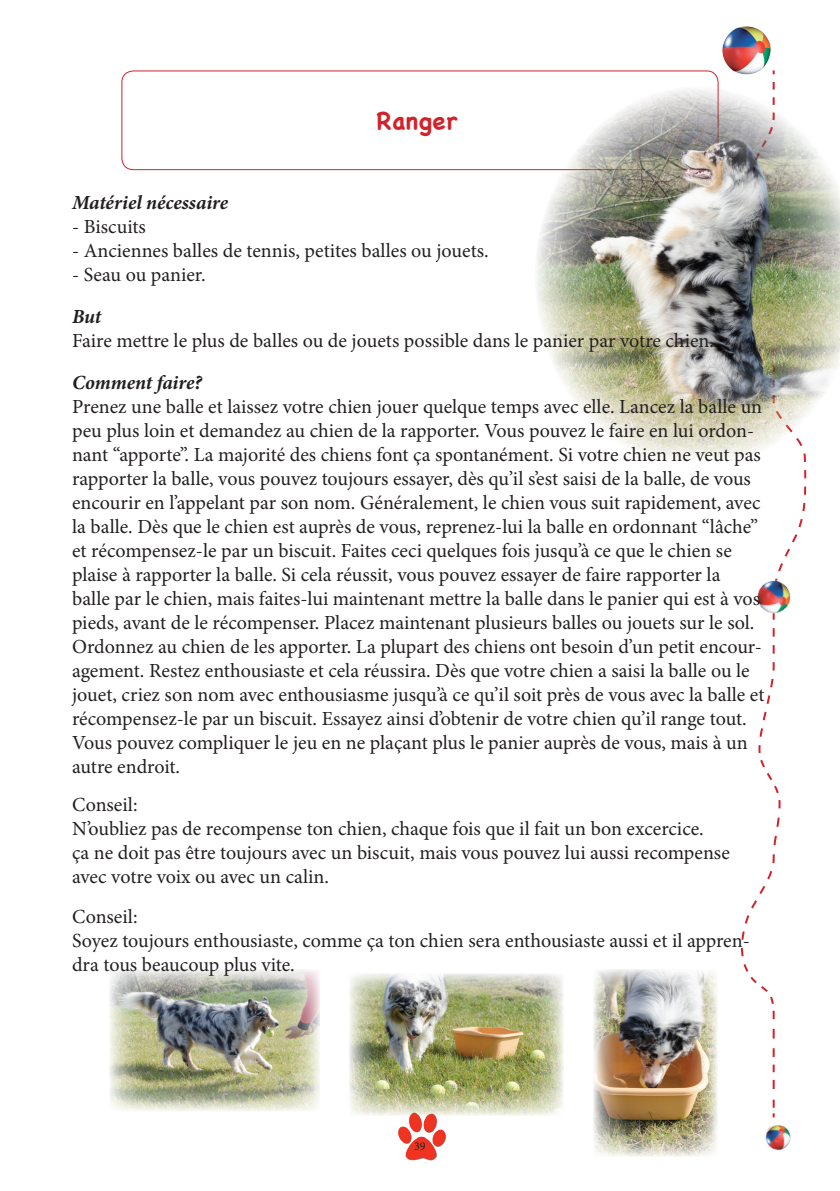
<style>
.page{position:relative;width:840px;height:1191px;background:#fff}
.page>*{position:absolute;margin:0;border:0;box-sizing:border-box;transform-origin:0 0}
.t1{font:700 24px "Chalkboard";letter-spacing:.015em;color:#d1232a}
.t2{font:20px/24px "Minion Pro";color:#231f20}
.t3{font:italic 700 20px "Minion Pro";letter-spacing:-.005em;color:#231f20}
.t4{font:12px "Minion Pro";color:#231f20}
</style>
<div class="page">
<svg style="left:741px;top:70px;width:65px;height:1047px"></svg>
<img style="left:722px;top:26px;width:51px;height:52px">
<div style="left:121px;top:70px;width:597px;height:100px;border:1px solid #d1232a;border-radius:11px"></div>
<img style="left:381px;top:1115px;width:76px;height:46px">
<img style="left:747px;top:573px;width:51px;height:51px">
<img style="left:765px;top:1117px;width:26px;height:34px">
<img style="left:110px;top:969px;width:209px;height:142px">
<img style="left:593px;top:969px;width:124px;height:187px">
<img style="left:349px;top:974px;width:214px;height:141px">
<img style="left:534px;top:86px;width:305px;height:375px">
<p class="t1" style="left:376px;top:107px;width:82px">Ranger</p>
<p class="t3" style="left:72px;top:188px;width:157px">Matériel nécessaire</p>
<p class="t2" style="left:72px;top:215px;width:75px">- Biscuits</p>
<p class="t2" style="left:72px;top:239px;width:418px">- Anciennes balles de tennis, petites balles ou jouets.</p>
<p class="t2" style="left:72px;top:263px;width:135px">- Seau ou panier.</p>
<p class="t3" style="left:72px;top:302px;width:31px">But</p>
<p class="t2" style="left:72px;top:329px;width:643px">Faire mettre le plus de balles ou de jouets possible dans le panier par votre chien.</p>
<p class="t3" style="left:72px;top:368px;width:131px">Comment faire?</p>
<p class="t2" style="left:72px;top:395px;width:693px">Prenez une balle et laissez votre chien jouer quelque temps avec elle. Lancez la balle un peu plus loin et demandez au chien de la rapporter. Vous pouvez le faire en lui ordon&shy;nant “apporte”. La majorité des chiens font ça spontanément. Si votre chien ne veut pas rapporter la balle, vous pouvez toujours essayer, dès qu’il s’est saisi de la balle, de vous encourir en l’appelant par son nom. Généralement, le chien vous suit rapidement, avec la balle. Dès que le chien est auprès de vous, reprenez-lui la balle en ordonnant “lâche” et récompensez-le par un biscuit. Faites ceci quelques fois jusqu’à ce que le chien se plaise à rapporter la balle. Si cela réussit, vous pouvez essayer de faire rapporter la<br>balle par le chien, mais faites-lui maintenant mettre la balle dans le panier qui est à vos pieds, avant de le récompenser. Placez maintenant plusieurs balles ou jouets sur le sol.<br>Ordonnez au chien de les apporter. La plupart des chiens ont besoin d’un petit encour&shy;agement. Restez enthousiaste et cela réussira. Dès que votre chien a saisi la balle ou le jouet, criez son nom avec enthousiasme jusqu’à ce qu’il soit près de vous avec la balle et récompensez-le par un biscuit. Essayez ainsi d’obtenir de votre chien qu’il range tout.<br>Vous pouvez compliquer le jeu en ne plaçant plus le panier auprès de vous, mais à un autre endroit.</p>
<p class="t2" style="left:72px;top:793px;width:659px">Conseil:<br>N’oubliez pas de recompense ton chien, chaque fois que il fait un bon excercice.<br>ça ne doit pas être toujours avec un biscuit, mais vous pouvez lui aussi recompense avec votre voix ou avec un calin.</p>
<p class="t2" style="left:72px;top:905px;width:679px">Conseil:<br>Soyez toujours enthousiaste, comme ça ton chien sera enthousiaste aussi et il appren&shy;dra tous beaucoup plus vite.</p>
<p class="t4" style="left:414px;top:1138px;width:13px">39</p>
</div>
